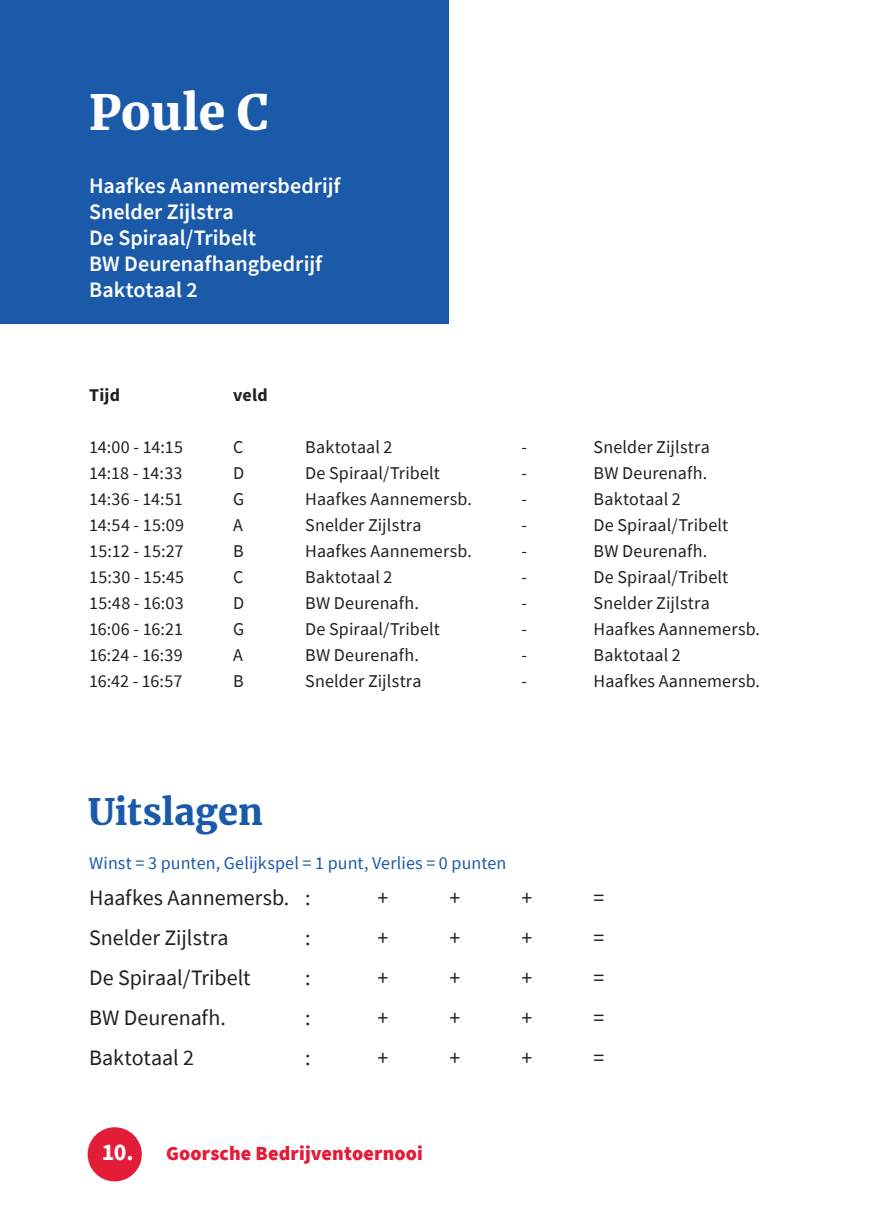
<style>
.page{position:relative;width:874px;height:1225px;background:#fff}
.page>*{position:absolute;margin:0;border:0;box-sizing:border-box;transform-origin:0 0}
.t1{font:900 48px "Merriweather";letter-spacing:-.005em;color:#fff}
.t2{font:900 36px "Merriweather";letter-spacing:.005em;color:#1b5aa9}
.t3{font:700 24px "Source Sans Pro";color:#fff}
.t4{font:22px "Source Sans Pro";color:#231f20}
.t5{font:600 22px "Source Sans Pro";color:#fff}
.t6{font:900 20px "Source Sans Pro";letter-spacing:.01em;color:#e31c38}
.t7{font:18px "Source Sans Pro";letter-spacing:.01em;color:#231f20}
.t8{font:18px "Source Sans Pro";letter-spacing:.005em;color:#1b5aa9}
.t9{font:700 18px "Source Sans Pro";letter-spacing:.01em;color:#231f20}
</style>
<div class="page">
<div style="left:0;top:0;width:448px;height:323px;background:#1b5aa9"></div>
<div style="left:88px;top:1127px;width:54px;height:54px;background:#e31c38;border-radius:50%"></div>
<p class="t1" style="left:89px;top:79px;width:181px">Poule C</p>
<p class="t5" style="left:89px;top:171px;width:253px">Haafkes Aannemersbedrijf</p>
<p class="t5" style="left:89px;top:197px;width:146px">Snelder Zijlstra</p>
<p class="t5" style="left:89px;top:223px;width:168px">De Spiraal/Tribelt</p>
<p class="t5" style="left:89px;top:249px;width:234px">BW Deurenafhangbedrijf</p>
<p class="t5" style="left:89px;top:275px;width:110px">Baktotaal 2</p>
<p class="t9" style="left:89px;top:383px;width:32px">Tijd</p>
<p class="t9" style="left:233px;top:383px;width:36px">veld</p>
<p class="t7" style="left:89px;top:436px;width:95px">14:00 - 14:15</p>
<p class="t7" style="left:233px;top:436px;width:12px">C</p>
<p class="t7" style="left:305px;top:436px;width:89px">Baktotaal 2</p>
<p class="t7" style="left:521px;top:436px;width:7px">-</p>
<p class="t7" style="left:593px;top:436px;width:118px">Snelder Zijlstra</p>
<p class="t7" style="left:89px;top:462px;width:95px">14:18 - 14:33</p>
<p class="t7" style="left:233px;top:462px;width:13px">D</p>
<p class="t7" style="left:305px;top:462px;width:136px">De Spiraal/Tribelt</p>
<p class="t7" style="left:521px;top:462px;width:7px">-</p>
<p class="t7" style="left:593px;top:462px;width:115px">BW Deurenafh.</p>
<p class="t7" style="left:89px;top:488px;width:95px">14:36 - 14:51</p>
<p class="t7" style="left:233px;top:488px;width:13px">G</p>
<p class="t7" style="left:305px;top:488px;width:168px">Haafkes Aannemersb.</p>
<p class="t7" style="left:521px;top:488px;width:7px">-</p>
<p class="t7" style="left:593px;top:488px;width:89px">Baktotaal 2</p>
<p class="t7" style="left:89px;top:514px;width:96px">14:54 - 15:09</p>
<p class="t7" style="left:233px;top:514px;width:11px">A</p>
<p class="t7" style="left:305px;top:514px;width:118px">Snelder Zijlstra</p>
<p class="t7" style="left:521px;top:514px;width:7px">-</p>
<p class="t7" style="left:593px;top:514px;width:136px">De Spiraal/Tribelt</p>
<p class="t7" style="left:89px;top:540px;width:96px">15:12 - 15:27</p>
<p class="t7" style="left:233px;top:540px;width:12px">B</p>
<p class="t7" style="left:305px;top:540px;width:168px">Haafkes Aannemersb.</p>
<p class="t7" style="left:521px;top:540px;width:7px">-</p>
<p class="t7" style="left:593px;top:540px;width:115px">BW Deurenafh.</p>
<p class="t7" style="left:89px;top:566px;width:96px">15:30 - 15:45</p>
<p class="t7" style="left:233px;top:566px;width:12px">C</p>
<p class="t7" style="left:305px;top:566px;width:89px">Baktotaal 2</p>
<p class="t7" style="left:521px;top:566px;width:7px">-</p>
<p class="t7" style="left:593px;top:566px;width:136px">De Spiraal/Tribelt</p>
<p class="t7" style="left:89px;top:592px;width:96px">15:48 - 16:03</p>
<p class="t7" style="left:233px;top:592px;width:13px">D</p>
<p class="t7" style="left:305px;top:592px;width:115px">BW Deurenafh.</p>
<p class="t7" style="left:521px;top:592px;width:7px">-</p>
<p class="t7" style="left:593px;top:592px;width:118px">Snelder Zijlstra</p>
<p class="t7" style="left:89px;top:618px;width:95px">16:06 - 16:21</p>
<p class="t7" style="left:233px;top:618px;width:13px">G</p>
<p class="t7" style="left:305px;top:618px;width:136px">De Spiraal/Tribelt</p>
<p class="t7" style="left:521px;top:618px;width:7px">-</p>
<p class="t7" style="left:593px;top:618px;width:168px">Haafkes Aannemersb.</p>
<p class="t7" style="left:89px;top:644px;width:95px">16:24 - 16:39</p>
<p class="t7" style="left:233px;top:644px;width:11px">A</p>
<p class="t7" style="left:305px;top:644px;width:115px">BW Deurenafh.</p>
<p class="t7" style="left:521px;top:644px;width:7px">-</p>
<p class="t7" style="left:593px;top:644px;width:89px">Baktotaal 2</p>
<p class="t7" style="left:89px;top:670px;width:95px">16:42 - 16:57</p>
<p class="t7" style="left:233px;top:670px;width:12px">B</p>
<p class="t7" style="left:305px;top:670px;width:118px">Snelder Zijlstra</p>
<p class="t7" style="left:521px;top:670px;width:7px">-</p>
<p class="t7" style="left:593px;top:670px;width:168px">Haafkes Aannemersb.</p>
<p class="t2" style="left:88px;top:786px;width:176px">Uitslagen</p>
<p class="t8" style="left:89px;top:852px;width:418px">Winst = 3 punten, Gelijkspel = 1 punt, Verlies = 0 punten</p>
<p class="t4" style="left:89px;top:883px;width:223px">Haafkes Aannemersb. :</p>
<p class="t4" style="left:377px;top:883px;width:12px">+</p>
<p class="t4" style="left:449px;top:883px;width:12px">+</p>
<p class="t4" style="left:521px;top:883px;width:12px">+</p>
<p class="t4" style="left:593px;top:883px;width:12px">=</p>
<p class="t4" style="left:89px;top:923px;width:141px">Snelder Zijlstra</p>
<p class="t4" style="left:305px;top:923px;width:7px">:</p>
<p class="t4" style="left:377px;top:923px;width:12px">+</p>
<p class="t4" style="left:449px;top:923px;width:12px">+</p>
<p class="t4" style="left:521px;top:923px;width:12px">+</p>
<p class="t4" style="left:593px;top:923px;width:12px">=</p>
<p class="t4" style="left:89px;top:963px;width:163px">De Spiraal/Tribelt</p>
<p class="t4" style="left:305px;top:963px;width:7px">:</p>
<p class="t4" style="left:377px;top:963px;width:12px">+</p>
<p class="t4" style="left:449px;top:963px;width:12px">+</p>
<p class="t4" style="left:521px;top:963px;width:12px">+</p>
<p class="t4" style="left:593px;top:963px;width:12px">=</p>
<p class="t4" style="left:89px;top:1003px;width:138px">BW Deurenafh.</p>
<p class="t4" style="left:305px;top:1003px;width:7px">:</p>
<p class="t4" style="left:377px;top:1003px;width:12px">+</p>
<p class="t4" style="left:449px;top:1003px;width:12px">+</p>
<p class="t4" style="left:521px;top:1003px;width:12px">+</p>
<p class="t4" style="left:593px;top:1003px;width:12px">=</p>
<p class="t4" style="left:89px;top:1043px;width:106px">Baktotaal 2</p>
<p class="t4" style="left:305px;top:1043px;width:7px">:</p>
<p class="t4" style="left:377px;top:1043px;width:12px">+</p>
<p class="t4" style="left:449px;top:1043px;width:12px">+</p>
<p class="t4" style="left:521px;top:1043px;width:12px">+</p>
<p class="t4" style="left:593px;top:1043px;width:12px">=</p>
<p class="t3" style="left:102px;top:1135px;width:34px">10.</p>
<p class="t6" style="left:166px;top:1139px;width:258px">Goorsche Bedrijventoernooi</p>
</div>
